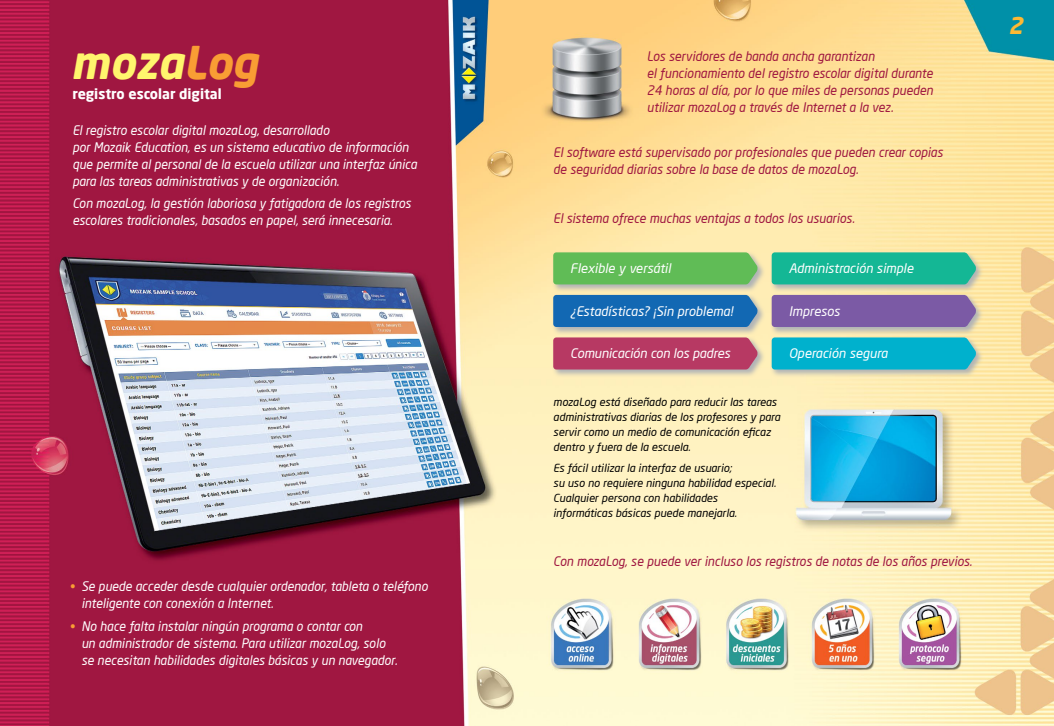
<style>
.page{position:relative;width:1054px;height:726px;background:#fff}
.page>*{position:absolute;margin:0;border:0;box-sizing:border-box;transform-origin:0 0}
.t1{font:italic 700 44.2px "Neo Sans Pro";color:#fff56d}
.t2{font:italic 700 23px "Neo Sans Pro";color:#fdb933}
.t3{font:700 14px "Neo Sans Pro";color:#fff}
.t4{font:italic 13px/17px "Neo Sans Pro";color:#fff;scale:.95 1}
.t5{font:italic 13px/17px "Neo Sans Pro";color:#9f1640;scale:.95 1}
.t6{font:italic 13px "Neo Sans Pro";color:#fff}
.t7{font:italic 11px/15px "Neo Sans Pro";color:#000}
.s1{color:#f99d34}
</style>
<div class="page">
<img style="left:0;top:0;width:1053px;height:726px">
<svg style="left:551px;top:251px;width:214px;height:42px;background:#dfd7b0"></svg>
<div style="left:553px;top:252px;width:204px;height:32px;background:#60bc56"></div>
<svg style="left:551px;top:294px;width:214px;height:41px;background:#ded5b5"></svg>
<div style="left:553px;top:295px;width:204px;height:32px;background:#1268b3"></div>
<svg style="left:551px;top:336px;width:214px;height:42px;background:#e2d3b4"></svg>
<div style="left:553px;top:337px;width:204px;height:32px;background:#b73963"></div>
<svg style="left:770px;top:251px;width:213px;height:42px;background:#dbd5ae"></svg>
<div style="left:771px;top:252px;width:204px;height:32px;background:#14b795"></div>
<svg style="left:770px;top:294px;width:213px;height:41px;background:#ddd3b1"></svg>
<div style="left:771px;top:295px;width:204px;height:32px;background:#7b5aa5"></div>
<svg style="left:770px;top:336px;width:213px;height:42px;background:#d9d6b3"></svg>
<div style="left:771px;top:337px;width:204px;height:32px;background:#00b1cd"></div>
<h1 class="t1" style="left:71px;top:34px;width:188px">moza<span class="s1">Log</span></h1>
<p class="t3" style="left:72px;top:85px;width:151px">registro escolar digital</p>
<p class="t4" style="left:72px;top:121px;width:364px">El registro escolar digital mozaLog, desarrollado<br>por Mozaik Education, es un sistema educativo de información que permite al personal de la escuela utilizar una interfaz única para las tareas administrativas y de organización.</p>
<p class="t4" style="left:72px;top:195px;width:358px">Con mozaLog, la gestión laboriosa y fatigadora de los registros escolares tradicionales, basados en papel, será innecesaria.</p>
<p class="t4" style="left:81px;top:578px;width:366px;text-indent:-12px"><span class="s1">•</span> Se puede acceder desde cualquier ordenador, tableta o teléfono inteligente con conexión a Internet.</p>
<p class="t4" style="left:81px;top:617px;width:334px;text-indent:-12px"><span class="s1">•</span> No hace falta instalar ningún programa o contar con<br>un administrador de sistema. Para utilizar mozaLog, solo se necesitan habilidades digitales básicas y un navegador.</p>
<p class="t5" style="left:646px;top:48px;width:303px">Los servidores de banda ancha garantizan<br>el funcionamiento del registro escolar digital durante 24 horas al día, por lo que miles de personas pueden utilizar mozaLog a través de Internet a la vez.</p>
<p class="t5" style="left:553px;top:144px;width:411px">El software está supervisado por profesionales que pueden crear copias de seguridad diarias sobre la base de datos de mozaLog.</p>
<p class="t5" style="left:553px;top:209px;width:319px">El sistema ofrece muchas ventajas a todos los usuarios.</p>
<p class="t6" style="left:570px;top:261px;width:102px">Flexible y versátil</p>
<p class="t6" style="left:570px;top:303px;width:164px">¿Estadísticas? ¡Sin problema!</p>
<p class="t6" style="left:570px;top:346px;width:161px">Comunicación con los padres</p>
<p class="t6" style="left:788px;top:261px;width:126px">Administración simple</p>
<p class="t6" style="left:788px;top:303px;width:53px">Impresos</p>
<p class="t6" style="left:788px;top:346px;width:100px">Operación segura</p>
<p class="t7" style="left:553px;top:395px;width:228px">mozaLog está diseñado para reducir las tareas administrativas diarias de los profesores y para servir como un medio de comunicación eficaz dentro y fuera de la escuela.</p>
<p class="t7" style="left:553px;top:460px;width:224px">Es fácil utilizar la interfaz de usuario;<br>su uso no requiere ninguna habilidad especial.<br>Cualquier persona con habilidades informáticas básicas puede manejarla.</p>
<p class="t5" style="left:553px;top:552px;width:442px">Con mozaLog, se puede ver incluso los registros de notas de los años previos.</p>
<h2 class="t2" style="left:1007px;top:11px;width:16px">2</h2>
</div>
